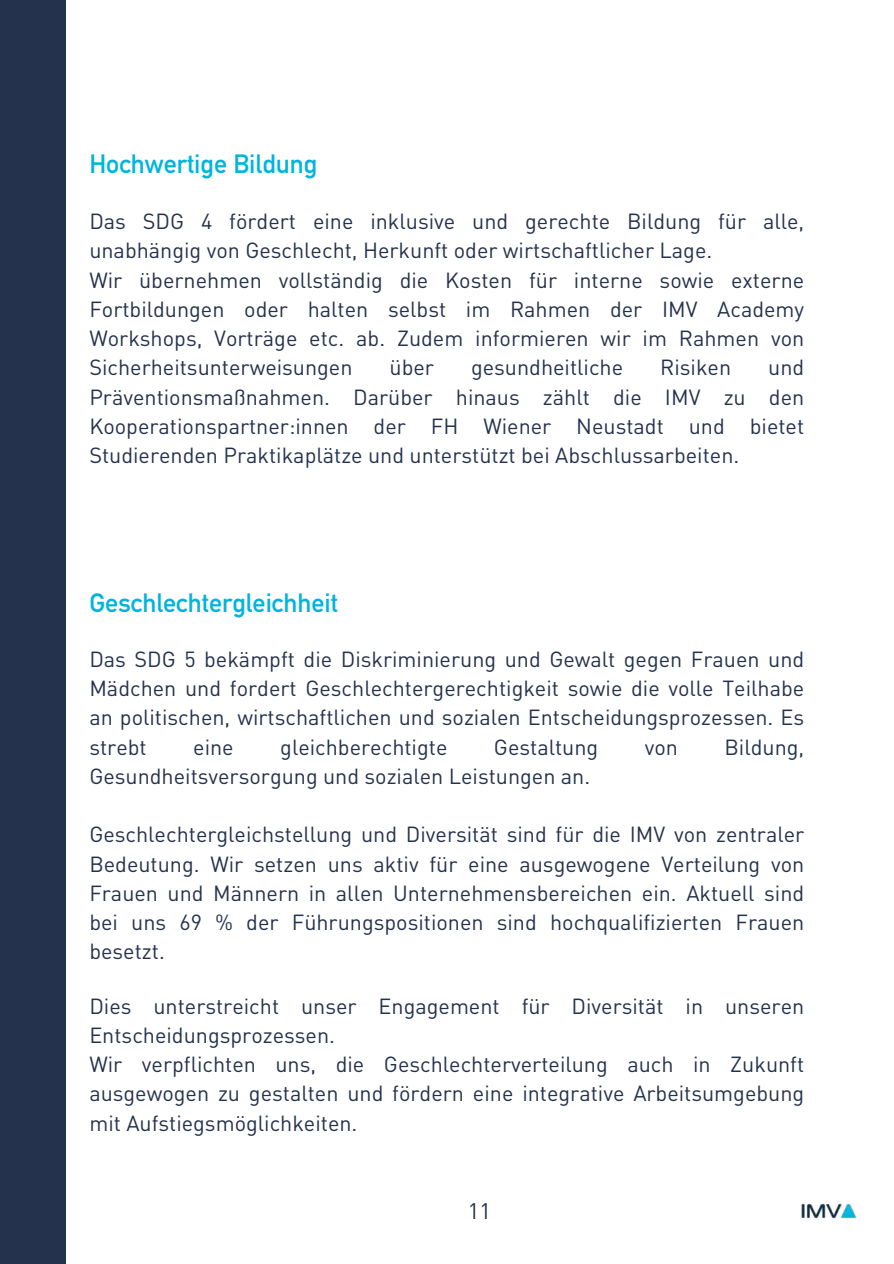
<style>
.page{position:relative;width:894px;height:1264px;background:#fff}
.page>*{position:absolute;margin:0;border:0;box-sizing:border-box;transform-origin:0 0}
.t1{font:700 26.1px "DIN Alternate";color:#01b4dc}
.t2{font:22.2px "DIN Pro";color:#25324d}
.t3{font:21.6px/29.2px "DIN Pro";color:#25324d;text-align:justify}
</style>
<div class="page">
<div style="left:0;top:0;width:65px;height:1263px;background:#25324d"></div>
<img style="left:801px;top:1203px;width:56px;height:16px">
<p class="t1" style="left:89px;top:144px;width:229px">Hochwertige Bildung</p>
<p class="t3" style="left:89px;top:204px;width:716px;text-align:left">Das SDG 4 fördert eine inklusive und gerechte Bildung für alle, unabhängig von Geschlecht, Herkunft oder wirtschaftlicher Lage.<br>Wir übernehmen vollständig die Kosten für interne sowie externe Fortbildungen oder halten selbst im Rahmen der IMV Academy Workshops, Vorträge etc. ab. Zudem informieren wir im Rahmen von Sicherheitsunterweisungen</p>
<p class="t3" style="left:389px;top:351px;width:46px">über</p>
<p class="t3" style="left:471px;top:351px;width:154px">gesundheitliche</p>
<p class="t3" style="left:660px;top:351px;width:72px">Risiken</p>
<p class="t3" style="left:89px;top:351px;width:716px;text-indent:678px">und Präventionsmaßnahmen. Darüber hinaus zählt die IMV zu den Kooperationspartner:innen der FH Wiener Neustadt und bietet Studierenden Praktikaplätze und unterstützt bei Abschlussarbeiten.</p>
<p class="t1" style="left:89px;top:582px;width:250px">Geschlechtergleichheit</p>
<p class="t3" style="left:89px;top:642px;width:716px">Das SDG 5 bekämpft die Diskriminierung und Gewalt gegen Frauen und Mädchen und fordert Geschlechtergerechtigkeit sowie die volle Teilhabe an politischen, wirtschaftlichen und sozialen Entscheidungsprozessen. Es strebt</p>
<p class="t3" style="left:193px;top:730px;width:42px">eine</p>
<p class="t3" style="left:280px;top:730px;width:169px">gleichberechtigte</p>
<p class="t3" style="left:494px;top:730px;width:106px">Gestaltung</p>
<p class="t3" style="left:644px;top:730px;width:35px">von</p>
<p class="t3" style="left:724px;top:730px;width:81px">Bildung,</p>
<p class="t3" style="left:89px;top:759px;width:502px">Gesundheitsversorgung und sozialen Leistungen an.</p>
<p class="t3" style="left:89px;top:817px;width:716px">Geschlechtergleichstellung und Diversität sind für die IMV von zentraler Bedeutung. Wir setzen uns aktiv für eine ausgewogene Verteilung von Frauen und Männern in allen Unternehmensbereichen ein. Aktuell sind bei uns 69 % der Führungspositionen sind hochqualifizierten Frauen besetzt.</p>
<p class="t3" style="left:89px;top:989px;width:716px;text-align:left">Dies unterstreicht unser Engagement für Diversität in unseren Entscheidungsprozessen.<br>Wir verpflichten uns, die Geschlechterverteilung auch in Zukunft ausgewogen zu gestalten und fördern eine integrative Arbeitsumgebung mit Aufstiegsmöglichkeiten.</p>
<p class="t2" style="left:468px;top:1193px;width:25px">11</p>
</div>
